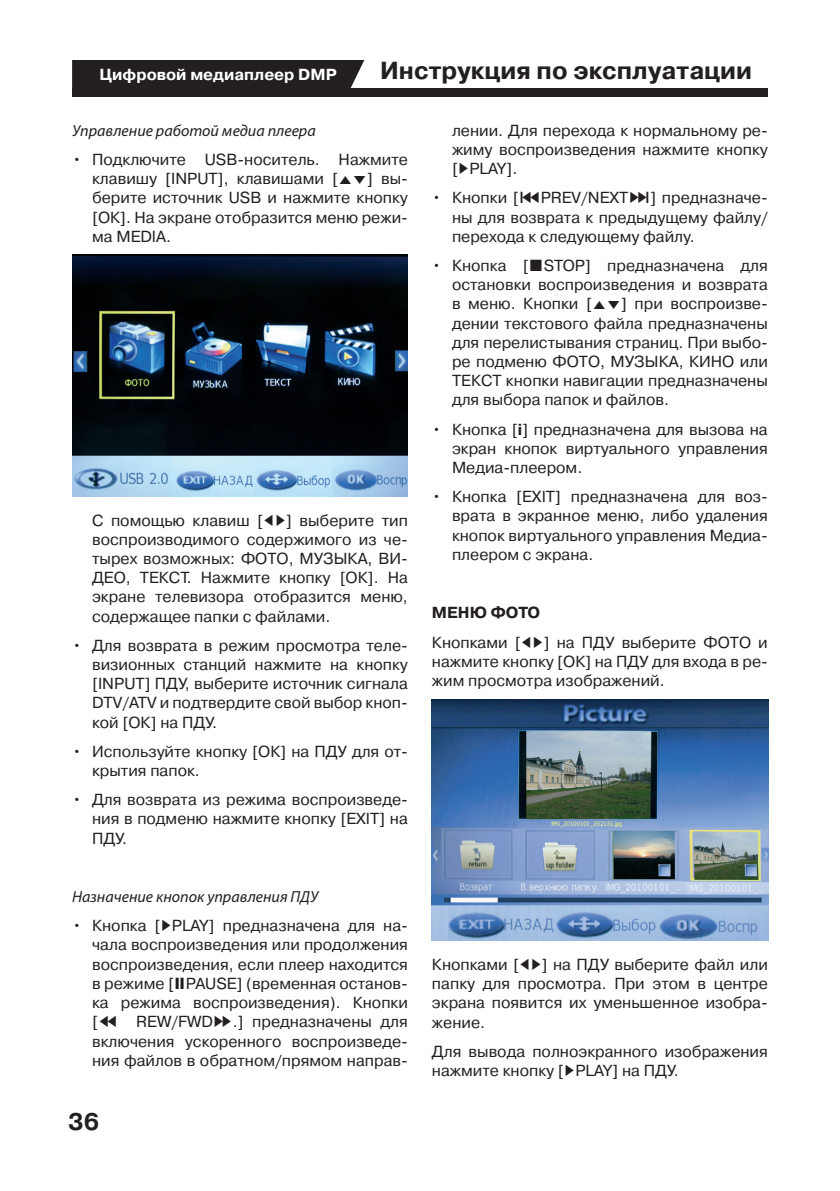
<style>
.page{position:relative;width:840px;height:1191px;background:#fff}
.page>*{position:absolute;margin:0;border:0;box-sizing:border-box;transform-origin:0 0}
.t1{font:700 24.6px "Pragmatica C";color:#231f20}
.t2{font:700 24px "Pragmatica C";color:#231f20}
.Spisok_-__a__a{font:16px/19.2px "Pragmatica C";color:#231f20;text-align:justify}
.Text{font:16px/19.2px "Pragmatica C";color:#231f20;text-align:justify}
.Text-2{font:italic 16px "Myriad Pro";color:#231f20}
.Spisok_-__a__a-2{font:700 16px "Pragmatica C";color:#fff}
.Text-3{font:700 16px "Pragmatica C";color:#231f20}
.s1{font-weight:700}
</style>
<div class="page">
<div style="left:72px;top:88px;width:695px;height:8px;background:#231f20"></div>
<div style="left:72px;top:60px;width:292px;height:28px;background:#231f20"></div>
<img style="left:72px;top:255px;width:336px;height:241px">
<img style="left:432px;top:699px;width:335px;height:241px">
<p class="Spisok_-__a__a-2" style="left:99px;top:66px;width:239px">Цифровой медиаплеер DMP</p>
<h1 class="t1" style="left:380px;top:57px;width:373px">Инструкция по эксплуатации</h1>
<p class="Text-2" style="left:72px;top:120px;width:245px">Управление работой медиа плеера</p>
<p class="Spisok_-__a__a" style="left:92px;top:150px;width:317px;text-indent:-20px">• Подключите USB-носитель. Нажмите клавишу [INPUT], клавишами [</p>
<p class="Spisok_-__a__a" style="left:92px;top:169px;width:317px;text-indent:275px">] вы&shy;берите источник USB и нажмите кнопку [ОК]. На экране отобразится меню режи&shy;ма MEDIA.</p>
<p class="Spisok_-__a__a" style="left:92px;top:510px;width:317px;text-indent:194px">] выберите тип воспроизводимого содержимого из че&shy;тырех возможных: ФОТО, МУЗЫКА, ВИ-ДЕО, ТЕКСТ. Нажмите кнопку [ОК]. На экране телевизора отобразится меню, содержащее папки с файлами.</p>
<p class="Spisok_-__a__a" style="left:92px;top:636px;width:317px;text-indent:-20px">• Для возврата в режим просмотра теле&shy;визионных станций нажмите на кнопку [INPUT] ПДУ, выберите источник сигнала DTV/ATV и подтвердите свой выбор кноп&shy;кой [ОК] на ПДУ.</p>
<p class="Spisok_-__a__a" style="left:92px;top:742px;width:317px;text-indent:-20px">• Используйте кнопку [ОК] на ПДУ для от&shy;крытия папок.</p>
<p class="Spisok_-__a__a" style="left:92px;top:790px;width:317px;text-indent:-20px">• Для возврата из режима воспроизведе&shy;ния в подменю нажмите кнопку [EXIT] на ПДУ.</p>
<p class="Spisok_-__a__a" style="left:92px;top:510px;width:172px">С помощью клавиш [</p>
<p class="Text-2" style="left:72px;top:886px;width:247px">Назначение кнопок управления ПДУ</p>
<p class="Spisok_-__a__a" style="left:92px;top:916px;width:317px;text-indent:-20px">• Кнопка [ PLAY] предназначена для на&shy;чала воспроизведения или продолжения воспроизведения, если плеер находится в режиме [ PAUSE] (временная останов&shy;ка режима воспроизведения). Кнопки [</p>
<p class="Spisok_-__a__a" style="left:92px;top:1012px;width:317px;text-indent:44px">REW/FWD .] предназначены для включения ускоренного воспроизведе&shy;ния файлов в обратном/прямом направ-</p>
<h2 class="t2" style="left:68px;top:1108px;width:33px">36</h2>
<p class="Spisok_-__a__a" style="left:452px;top:121px;width:317px">лении. Для перехода к нормальному ре&shy;жиму воспроизведения нажмите кнопку [ PLAY].</p>
<p class="Spisok_-__a__a" style="left:432px;top:188px;width:88px">• Кнопки [</p>
<p class="Spisok_-__a__a" style="left:540px;top:188px;width:89px">PREV/NEXT</p>
<p class="Spisok_-__a__a" style="left:452px;top:188px;width:317px;text-indent:198px">] предназначе&shy;ны для возврата к предыдущему файлу/ перехода к следующему файлу.</p>
<p class="Spisok_-__a__a" style="left:452px;top:256px;width:317px;text-indent:-20px">• Кнопка [★STOP] предназначена для остановки воспроизведения и возврата в меню. Кнопки [</p>
<p class="Spisok_-__a__a" style="left:452px;top:294px;width:317px;text-indent:169px">] при воспроизве&shy;дении текстового файла предназначены для перелистывания страниц. При выбо&shy;ре подменю ФОТО, МУЗЫКА, КИНО или ТЕКСТ кнопки навигации предназначены для выбора папок и файлов.</p>
<p class="Spisok_-__a__a" style="left:452px;top:420px;width:317px;text-indent:-20px">• Кнопка [<span class="s1">i</span>] предназначена для вызова на экран кнопок виртуального управления Медиа-плеером.</p>
<p class="Spisok_-__a__a" style="left:452px;top:487px;width:317px;text-indent:-20px">• Кнопка [EXIT] предназначена для воз&shy;врата в экранное меню, либо удаления кнопок виртуального управления Медиа&shy;плеером с экрана.</p>
<p class="Text-3" style="left:432px;top:604px;width:110px">МЕНЮ ФОТО</p>
<p class="Text" style="left:432px;top:632px;width:90px">Кнопками [</p>
<p class="Text" style="left:432px;top:632px;width:337px;text-indent:112px">] на ПДУ выберите ФОТО и нажмите кнопку [ОК] на ПДУ для входа в ре&shy;жим просмотра изображений.</p>
<p class="Text" style="left:432px;top:955px;width:337px;text-indent:110px">] на ПДУ выберите файл или папку для просмотра. При этом в центре экрана появится их уменьшенное изобра&shy;жение.</p>
<p class="Text" style="left:432px;top:1042px;width:337px">Для вывода полноэкранного изображения нажмите кнопку [ PLAY] на ПДУ.</p>
<p class="Text" style="left:432px;top:955px;width:88px">Кнопками [</p>
</div>
